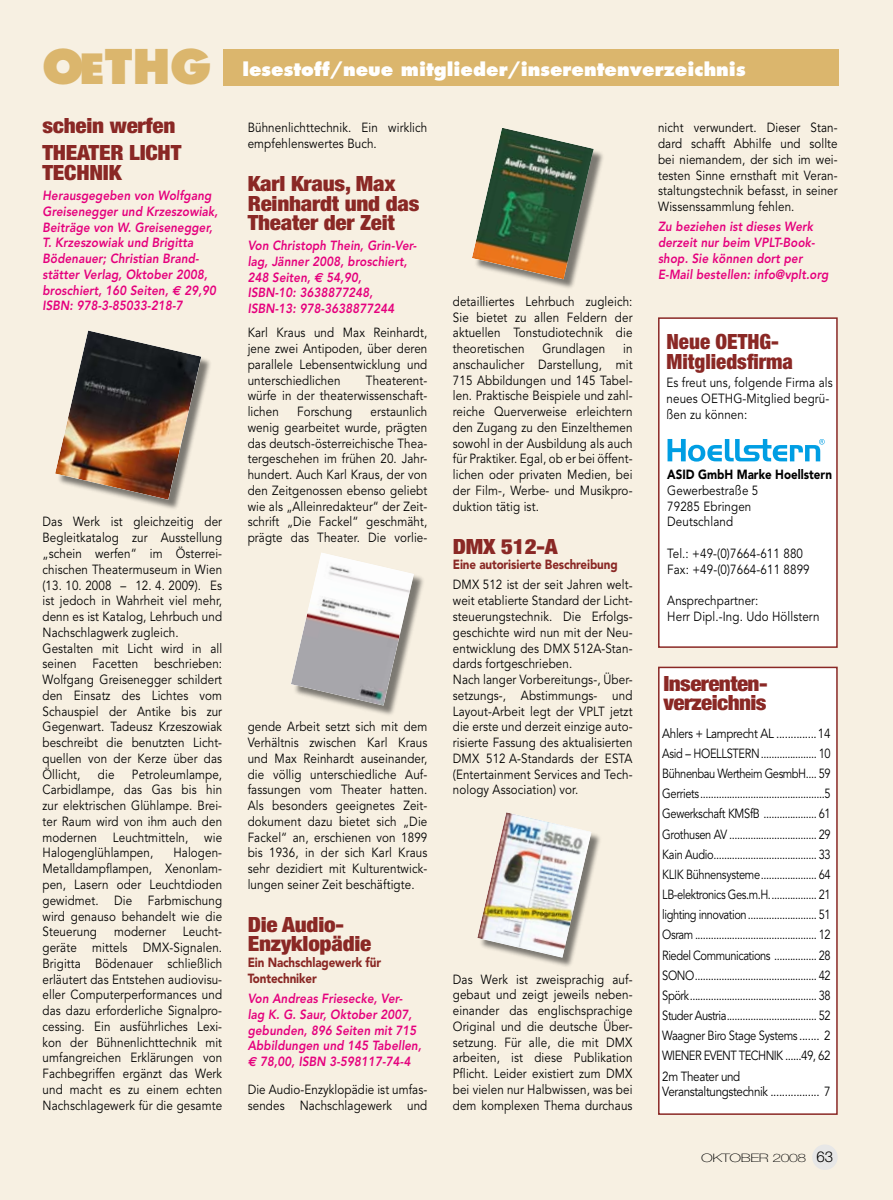
<style>
.page{position:relative;width:893px;height:1200px;background:#fff}
.page>*{position:absolute;margin:0;border:0;box-sizing:border-box;transform-origin:0 0}
.t1{font:800 46.5px "Futura";color:#dbb66d}
.t2{font:900 condensed 21px/19.5px "Helvetica Neue";letter-spacing:-.01em;color:#8a2825;scale:1.1 1}
.t3{font:900 condensed 21px/19.5px "Helvetica Neue";letter-spacing:-.01em;color:#8a2825}
.t4{font:800 18px "Futura";color:#fff}
.t5{font:13.2px/15.8px "Avenir";letter-spacing:.01em;color:#000;text-align:justify;scale:.88 1}
.t6{font:italic 800 13.2px/15.8px "Avenir";letter-spacing:.01em;color:#e5007d;scale:.88 1}
.t7{font:13.2px/20.1px "Avenir";letter-spacing:.01em;color:#000;text-align:justify;scale:.84 1}
.t8{font:900 13.2px/15.8px "Avenir";letter-spacing:-.01em;color:#8a2825;scale:.88 1}
.t9{font:13.2px "Avenir";letter-spacing:-.03em;color:#000;scale:.88 1}
.t10{font:900 13.2px "Avenir";color:#000;scale:.88 1}
.t11{font:100 11.7px "Helvetica Neue";letter-spacing:-.025em;color:#000;scale:1.35 1}
.s1{font-size:40.5px}
.s2{font-family:"Euro Sans";font-weight:700}
.s3{font-weight:300;font-size:15px}
</style>
<div class="page">
<div style="left:0;top:0;width:893px;height:1199px;background:#f7f0e2"></div>
<div style="left:223px;top:49px;width:616px;height:36px;background:#dbb66d"></div>
<div style="left:812px;top:1144px;width:26px;height:25px;background:#e7e7e7;border-radius:50%"></div>
<div style="left:479px;top:813px;width:124px;height:155px;background:#000;opacity:.5"></div>
<img style="left:477px;top:812px;width:114px;height:145px">
<div style="left:659px;top:667px;width:178px;height:446px;background:#fff"></div>
<div style="left:658px;top:666px;width:180px;height:448px;border:2px solid #8a2825"></div>
<div style="left:659px;top:318px;width:178px;height:329px;background:#fff"></div>
<div style="left:658px;top:317px;width:180px;height:330px;border:2px solid #8a2825"></div>
<svg style="left:667px;top:439px;width:158px;height:22px"></svg>
<div style="left:292px;top:554px;width:133px;height:163px;background:#000;opacity:.5"></div>
<img style="left:291px;top:553px;width:123px;height:152px">
<div style="left:473px;top:129px;width:132px;height:161px;background:#000;opacity:.5"></div>
<img style="left:472px;top:128px;width:122px;height:151px">
<div style="left:56px;top:332px;width:157px;height:179px;background:#000;opacity:.5"></div>
<img style="left:55px;top:330px;width:146px;height:169px">
<h1 class="t1" style="left:42px;top:37px;width:171px">O<span class="s1">E</span>THG</h1>
<h2 class="t2" style="left:43px;top:112px;width:128px;line-height:27.2px">schein werfen<br>THEATER LICHT</h2>
<h2 class="t2" style="left:43px;top:162px;width:73px">TECHNIK</h2>
<p class="t6" style="left:43px;top:187px;width:201px">Herausgegeben von Wolfgang<br>Greisenegger und Krzeszowiak,<br>Beiträge von W. Greisenegger,<br>T. Krzeszowiak und Brigitta<br>Bödenauer; Christian Brand&shy;stätter Verlag, Oktober 2008, broschiert, 160 Seiten, <span class="s2">E</span> 29,90<br>ISBN: 978-3-85033-218-7</p>
<p class="t5" style="left:43px;top:514px;width:206px;text-align:left">Das Werk ist gleichzeitig der<br>Begleitkatalog zur Ausstellung „schein werfen“ im Österrei&shy;chischen Theatermuseum in Wien (13. 10. 2008 – 12. 4. 2009). Es ist jedoch in Wahrheit viel mehr, denn es ist Katalog, Lehrbuch und<br>Nachschlagwerk zugleich.<br>Gestalten mit Licht wird in all seinen Facetten beschrieben:<br>Wolfgang Greisenegger schildert den Einsatz des Lichtes vom<br>Schauspiel der Antike bis zur<br>Gegenwart. Tadeusz Krzeszowiak beschreibt die benutzten Licht&shy;quellen von der Kerze über das<br>Öllicht,</p>
<p class="t5" style="left:43px;top:766px;width:206px;text-indent:89px">Petroleumlampe, Carbidlampe, das Gas bis hin zur elektrischen Glühlampe. Brei&shy;ter Raum wird von ihm auch den modernen Leuchtmitteln, wie Halogenglühlampen,</p>
<p class="t5" style="left:98px;top:766px;width:20px">die</p>
<p class="t5" style="left:43px;top:845px;width:206px;text-indent:131px">Halogen-Metalldampflampen, Xenonlam&shy;pen, Lasern oder Leuchtdioden gewidmet. Die Farbmischung wird genauso behandelt wie die Steuerung</p>
<p class="t5" style="left:43px;top:923px;width:206px;text-indent:140px">Leucht&shy;geräte mittels DMX-Signalen.<br>Brigitta Bödenauer schließlich erläutert das Entstehen audiovisu&shy;eller Computerperformances und das dazu erforderliche Signalpro&shy;cessing. Ein ausführliches Lexi&shy;kon der Bühnenlichttechnik mit umfangreichen Erklärungen von Fachbegriffen ergänzt das Werk und macht es zu einem echten Nachschlagewerk für die gesamte</p>
<p class="t5" style="left:114px;top:923px;width:61px">moderner</p>
<h3 class="t4" style="left:242px;top:58px;width:505px">lesestoff/neue mitglieder/inserentenverzeichnis</h3>
<p class="t5" style="left:248px;top:120px;width:206px">Bühnenlichttechnik. Ein wirklich empfehlenswertes Buch.</p>
<h2 class="t2" style="left:248px;top:173px;width:158px">Karl Kraus, Max<br>Reinhardt und das<br>Theater der Zeit</h2>
<p class="t6" style="left:248px;top:237px;width:193px">Von Christoph Thein, Grin-Ver&shy;lag, Jänner 2008, broschiert,<br>248 Seiten, <span class="s2">E</span> 54,90,<br>ISBN-10: 3638877248,<br>ISBN-13: 978-3638877244</p>
<p class="t5" style="left:248px;top:325px;width:206px">Karl Kraus und Max Reinhardt, jene zwei Antipoden, über deren parallele Lebensentwicklung und unterschiedlichen</p>
<p class="t5" style="left:248px;top:372px;width:206px;text-indent:118px">Theaterent&shy;würfe in der theaterwissenschaft&shy;lichen</p>
<p class="t5" style="left:248px;top:404px;width:206px;text-indent:123px">erstaunlich wenig gearbeitet wurde, prägten das deutsch-österreichische Thea&shy;tergeschehen im frühen 20. Jahr&shy;hundert. Auch Karl Kraus, der von den Zeitgenossen ebenso geliebt wie als „Alleinredakteur“ der Zeit&shy;schrift „Die Fackel“ geschmäht, prägte das Theater. Die vorlie-</p>
<p class="t5" style="left:297px;top:404px;width:64px">Forschung</p>
<p class="t5" style="left:248px;top:719px;width:206px">gende Arbeit setzt sich mit dem Verhältnis zwischen Karl Kraus und Max Reinhardt auseinander, die völlig unterschiedliche Auf&shy;fassungen vom Theater hatten.<br>Als besonders geeignetes Zeit&shy;dokument dazu bietet sich „Die Fackel“ an, erschienen von 1899 bis 1936, in der sich Karl Kraus sehr dezidiert mit Kulturentwick&shy;lungen seiner Zeit beschäftigte.</p>
<h2 class="t2" style="left:248px;top:914px;width:114px">Die Audio-<br>Enzyklopädie</h2>
<p class="t8" style="left:248px;top:954px;width:153px">Ein Nachschlagewerk für<br>Tontechniker</p>
<p class="t6" style="left:248px;top:990px;width:199px">Von Andreas Friesecke, Ver&shy;lag K. G. Saur, Oktober 2007, gebunden, 896 Seiten mit 715<br>Abbildungen und 145 Tabellen,<br><span class="s2">E</span> 78,00, ISBN 3-598117-74-4</p>
<p class="t5" style="left:248px;top:1081px;width:206px">Die Audio-Enzyklopädie ist umfas&shy;sendes Nachschlagewerk und</p>
<p class="t5" style="left:453px;top:293px;width:206px">detailliertes Lehrbuch zugleich:<br>Sie bietet zu allen Feldern der aktuellen Tonstudiotechnik die theoretischen</p>
<p class="t5" style="left:542px;top:341px;width:73px">Grundlagen</p>
<p class="t5" style="left:453px;top:341px;width:206px;text-indent:170px">in anschaulicher Darstellung, mit 715 Abbildungen und 145 Tabel&shy;len. Praktische Beispiele und zahl&shy;reiche Querverweise erleichtern den Zugang zu den Einzelthemen sowohl in der Ausbildung als auch für Praktiker. Egal, ob er bei öffent&shy;lichen oder privaten Medien, bei der Film-, Werbe- und Musikpro&shy;duktion tätig ist.</p>
<h2 class="t2" style="left:453px;top:536px;width:97px">DMX 512-A</h2>
<p class="t8" style="left:453px;top:556px;width:189px">Eine autorisierte Beschreibung</p>
<p class="t5" style="left:453px;top:577px;width:206px;text-align:left">DMX 512 ist der seit Jahren welt&shy;weit etablierte Standard der Licht&shy;steuerungstechnik. Die Erfolgs&shy;geschichte wird nun mit der Neu&shy;entwicklung des DMX 512A-Stan&shy;dards fortgeschrieben.<br>Nach langer Vorbereitungs-, Über&shy;setzungs-, Abstimmungs- und<br>Layout-Arbeit legt der VPLT jetzt die erste und derzeit einzige auto&shy;risierte Fassung des aktualisierten<br>DMX 512 A-Standards der ESTA (Entertainment Services and Tech&shy;nology Association) vor.</p>
<p class="t5" style="left:453px;top:971px;width:206px">Das Werk ist zweisprachig auf&shy;gebaut und zeigt jeweils neben&shy;einander das englischsprachige Original und die deutsche Über&shy;setzung. Für alle, die mit DMX arbeiten, ist diese Publikation Pflicht. Leider existiert zum DMX bei vielen nur Halbwissen, was bei dem komplexen Thema durchaus</p>
<p class="t5" style="left:658px;top:120px;width:206px">nicht verwundert. Dieser Stan&shy;dard schafft Abhilfe und sollte bei niemandem, der sich im wei&shy;testen Sinne ernsthaft mit Veran&shy;staltungstechnik befasst, in seiner Wissenssammlung fehlen.</p>
<p class="t6" style="left:658px;top:219px;width:195px">Zu beziehen ist dieses Werk derzeit nur beim VPLT-Book&shy;shop. Sie können dort per<br>E-Mail bestellen: info@vplt.org</p>
<h2 class="t3" style="left:666px;top:331px;width:128px">Neue OETHG-<br>Mitgliedsfirma</h2>
<p class="t5" style="left:666px;top:375px;width:190px;text-align:left">Es freut uns, folgende Firma als neues OETHG-Mitglied begrü&shy;ßen zu können:</p>
<p class="t10" style="left:667px;top:466px;width:189px">ASID GmbH Marke Hoellstern</p>
<p class="t5" style="left:667px;top:482px;width:105px;text-align:left">Gewerbestraße 5<br>79285 Ebringen<br>Deutschland</p>
<p class="t5" style="left:667px;top:545px;width:163px">Tel.: +49-(0)7664-611 880<br>Fax: +49-(0)7664-611 8899</p>
<p class="t5" style="left:667px;top:593px;width:175px">Ansprechpartner:<br>Herr Dipl.-Ing. Udo Höllstern</p>
<h2 class="t2" style="left:663px;top:673px;width:95px">Inserenten&shy;verzeichnis</h2>
<p class="t5" style="left:662px;top:723px;width:193px;line-height:20.1px">Ahlers + Lamprecht AL ..............14<br>Asid – HOELLSTERN ..................... 10<br>Bühnenbau Wertheim GesmbH.... 59<br>Gerriets...............................................5<br>Gewerkschaft KMSfB .................... 61<br>Grothusen AV ................................. 29<br>Kain Audio....................................... 33<br>KLIK Bühnensysteme..................... 64<br>LB-elektronics Ges.m.H.................. 21 lighting innovation.......................... 51<br>Osram .............................................. 12<br>Riedel Communications ................ 28<br>Sono</p>
<p class="t7" style="left:662px;top:965px;width:202px;text-indent:33px">.............................................. 42<br>Spörk................................................ 38<br>Studer Austria.................................. 52<br>Waagner Biro Stage Systems ....... 2<br>WIENER EVENT TECHNIK ......49, 62<br>2m Theater und</p>
<p class="t9" style="left:662px;top:1083px;width:193px">Veranstaltungstechnik ................. 7</p>
<p class="t11" style="left:701px;top:1150px;width:99px">OKTOBER 2008 <span class="s3">63</span></p>
</div>
